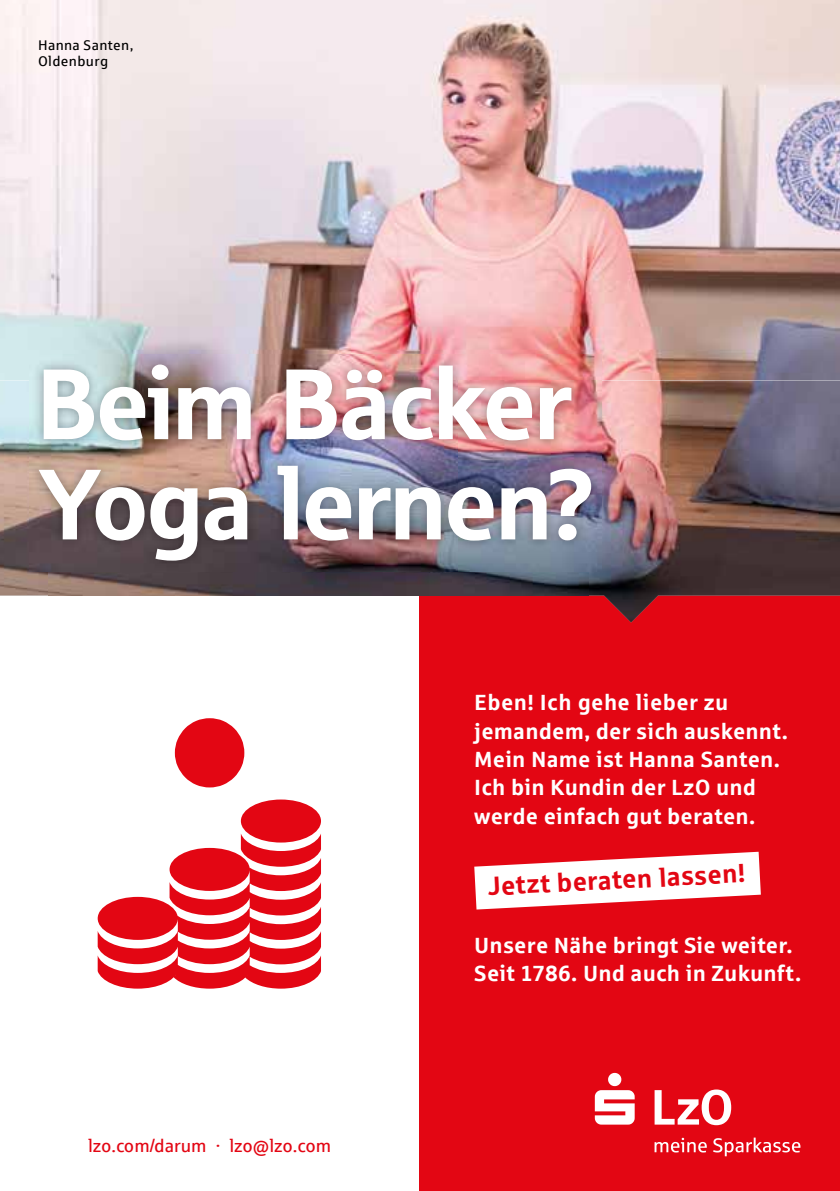
<style>
.page{position:relative;width:840px;height:1191px;background:#fff}
.page>*{position:absolute;margin:0;border:0;box-sizing:border-box;transform-origin:0 0}
.t1{font:100.2px/100.2px "Sparkasse Head";letter-spacing:-.005em;color:#fff}
.t2{font:700 26px "Sparkasse Rg";color:#e30613}
.t3{font:700 22px/28.4px "Sparkasse Rg";letter-spacing:.01em;color:#fff}
.t4{font:18px "Sparkasse Rg";color:#e30613}
.t5{font:14px/16px "Sparkasse Rg";letter-spacing:.025em;color:#000}
</style>
<div class="page">
<div style="left:420px;top:595px;width:419px;height:596px;background:#e30613"></div>
<img style="left:0;top:0;width:839px;height:380px">
<img style="left:0;top:380px;width:49px;height:215px">
<img style="left:588px;top:380px;width:251px;height:242px">
<img style="left:49px;top:571px;width:539px;height:24px">
<img style="left:29px;top:354px;width:572px;height:217px">
<img style="left:458px;top:380px;width:143px;height:191px">
<svg style="left:474px;top:851px;width:286px;height:58px"></svg>
<svg style="left:98px;top:718px;width:223px;height:270px"></svg>
<svg style="left:654px;top:1089px;width:76px;height:36px"></svg>
<svg style="left:594px;top:1072px;width:40px;height:52px"></svg>
<svg style="left:654px;top:1137px;width:146px;height:19px"></svg>
<p class="t5" style="left:38px;top:36px;width:96px">Hanna Santen,<br>Oldenburg</p>
<h1 class="t1" style="left:38px;top:350px;width:558px">Beim Bäcker<br>Yoga lernen?</h1>
<p class="t3" style="left:474px;top:687px;width:315px">Eben! Ich gehe lieber zu jemandem, der sich auskennt.<br>Mein Name ist Hanna Santen.<br>Ich bin Kundin der LzO und werde einfach gut beraten.</p>
<p class="t2" style="left:486px;top:870px;width:259px;rotate:-3deg">Jetzt beraten lassen!</p>
<p class="t4" style="left:88px;top:1135px;width:244px">lzo.com/darum · lzo@lzo.com</p>
<p class="t3" style="left:474px;top:930px;width:328px">Unsere Nähe bringt Sie weiter.<br>Seit 1786. Und auch in Zukunft.</p>
</div>
